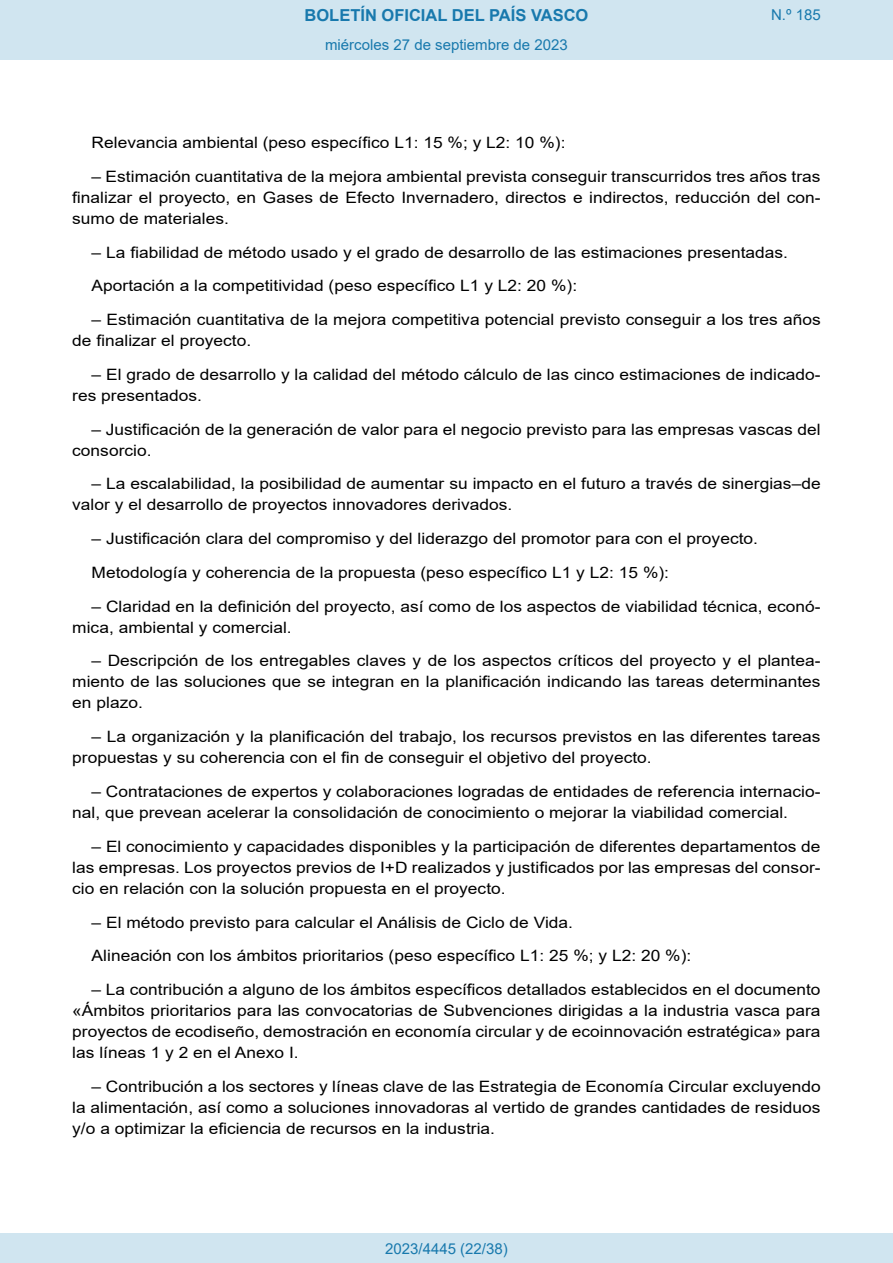
<style>
.page{position:relative;width:893px;height:1263px;background:#fff}
.page>*{position:absolute;margin:0;border:0;box-sizing:border-box;transform-origin:0 0}
.t1{font:700 16.5px "Arial";color:#1879ad}
.BOPVDetalle{font:15.6px/21px "Arial";color:#000;scale:1.11 1}
.Paginacion_Centro{font:15px "Arial";color:#1879ad}
</style>
<div class="page">
<div style="left:0;top:0;width:893px;height:60px;background:#d0e5f0"></div>
<div style="left:0;top:1233px;width:893px;height:30px;background:#d0e5f0"></div>
<p class="t1" style="left:305px;top:3px;width:285px">BOLETÍN OFICIAL DEL PAÍS VASCO</p>
<p class="Paginacion_Centro" style="left:325px;top:35px;width:244px">miércoles 27 de septiembre de 2023</p>
<p class="Paginacion_Centro" style="left:771px;top:5px;width:51px">N.º 185</p>
<p class="BOPVDetalle" style="left:92px;top:132px;width:428px">Relevancia ambiental (peso específico L1: 15 %; y L2: 10 %):</p>
<p class="BOPVDetalle" style="left:72px;top:166px;width:676px;text-align:justify;text-indent:19px">– Estimación cuantitativa de la mejora ambiental prevista conseguir transcurridos tres años tras finalizar el proyecto, en Gases de Efecto Invernadero, directos e indirectos, reducción del con&shy;sumo de materiales.</p>
<p class="BOPVDetalle" style="left:92px;top:242px;width:629px">– La fiabilidad de método usado y el grado de desarrollo de las estimaciones presentadas.</p>
<p class="BOPVDetalle" style="left:92px;top:275px;width:439px">Aportación a la competitividad (peso específico L1 y L2: 20 %):</p>
<p class="BOPVDetalle" style="left:72px;top:309px;width:676px;text-indent:19px">– Estimación cuantitativa de la mejora competitiva potencial previsto conseguir a los tres años de finalizar el proyecto.</p>
<p class="BOPVDetalle" style="left:72px;top:364px;width:676px;text-indent:19px">– El grado de desarrollo y la calidad del método cálculo de las cinco estimaciones de indicado&shy;res presentados.</p>
<p class="BOPVDetalle" style="left:72px;top:419px;width:676px;text-indent:19px">– Justificación de la generación de valor para el negocio previsto para las empresas vascas del consorcio.</p>
<p class="BOPVDetalle" style="left:72px;top:473px;width:676px;text-indent:19px">– La escalabilidad, la posibilidad de aumentar su impacto en el futuro a través de sinergias–de valor y el desarrollo de proyectos innovadores derivados.</p>
<p class="BOPVDetalle" style="left:92px;top:528px;width:602px">– Justificación clara del compromiso y del liderazgo del promotor para con el proyecto.</p>
<p class="BOPVDetalle" style="left:92px;top:562px;width:522px">Metodología y coherencia de la propuesta (peso específico L1 y L2: 15 %):</p>
<p class="BOPVDetalle" style="left:72px;top:596px;width:676px;text-indent:19px">– Claridad en la definición del proyecto, así como de los aspectos de viabilidad técnica, econó&shy;mica, ambiental y comercial.</p>
<p class="BOPVDetalle" style="left:72px;top:650px;width:676px;text-align:justify;text-indent:19px">– Descripción de los entregables claves y de los aspectos críticos del proyecto y el plantea&shy;miento de las soluciones que se integran en la planificación indicando las tareas determinantes en plazo.</p>
<p class="BOPVDetalle" style="left:72px;top:726px;width:676px;text-indent:19px">– La organización y la planificación del trabajo, los recursos previstos en las diferentes tareas propuestas y su coherencia con el fin de conseguir el objetivo del proyecto.</p>
<p class="BOPVDetalle" style="left:72px;top:781px;width:676px;text-indent:19px">– Contrataciones de expertos y colaboraciones logradas de entidades de referencia internacio&shy;nal, que prevean acelerar la consolidación de conocimiento o mejorar la viabilidad comercial.</p>
<p class="BOPVDetalle" style="left:72px;top:836px;width:676px;text-align:justify;text-indent:19px">– El conocimiento y capacidades disponibles y la participación de diferentes departamentos de las empresas. Los proyectos previos de I+D realizados y justificados por las empresas del consor&shy;cio en relación con la solución propuesta en el proyecto.</p>
<p class="BOPVDetalle" style="left:92px;top:911px;width:435px">– El método previsto para calcular el Análisis de Ciclo de Vida.</p>
<p class="BOPVDetalle" style="left:92px;top:945px;width:542px">Alineación con los ámbitos prioritarios (peso específico L1: 25 %; y L2: 20 %):</p>
<p class="BOPVDetalle" style="left:72px;top:979px;width:676px;text-align:justify;text-indent:19px">– La contribución a alguno de los ámbitos específicos detallados establecidos en el documento «Ámbitos prioritarios para las convocatorias de Subvenciones dirigidas a la industria vasca para proyectos de ecodiseño, demostración en economía circular y de ecoinnovación estratégica» para las líneas 1 y 2 en el Anexo I.</p>
<p class="BOPVDetalle" style="left:72px;top:1076px;width:676px;text-align:justify;text-indent:19px">– Contribución a los sectores y líneas clave de las Estrategia de Economía Circular excluyendo la alimentación, así como a soluciones innovadoras al vertido de grandes cantidades de residuos y/o a optimizar la eficiencia de recursos en la industria.</p>
<p class="Paginacion_Centro" style="left:385px;top:1238px;width:124px">2023/4445 (22/38)</p>
</div>
